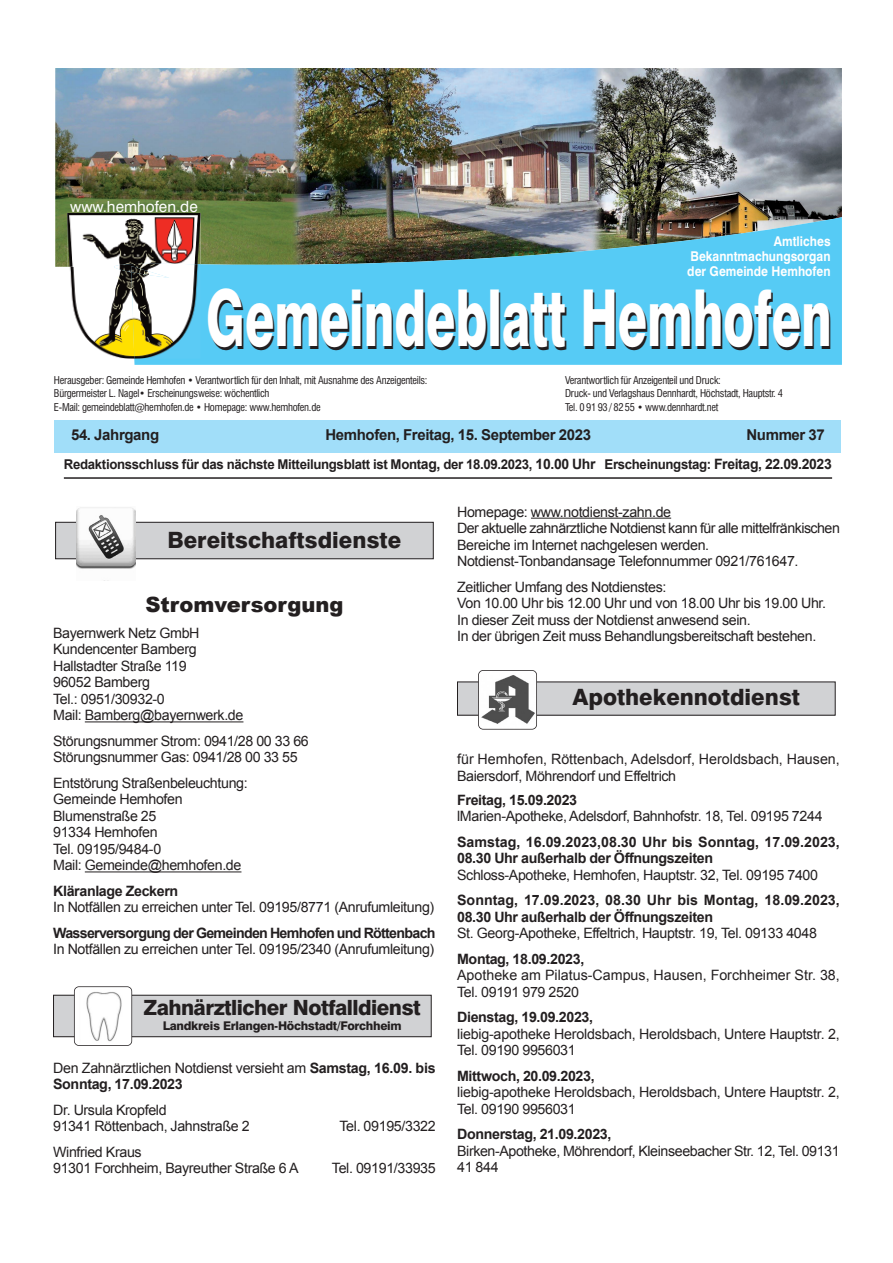
<style>
.page{position:relative;width:893px;height:1263px;background:#fff}
.page>*{position:absolute;margin:0;border:0;box-sizing:border-box;transform-origin:0 0}
.t1{font:800 78.6px "Swiss 721 BT";color:#231f20;scale:.62 1}
.t2{font:800 22.5px "Swiss 721 BT";color:#231f20}
.t3{font:800 21px "Swiss 721 BT";letter-spacing:-.025em;color:#231f20}
.t4{font:900 21px "Arial";color:#231f20}
.t5{font:15.3px "Swiss 721 BT";color:#fff}
.t6{font:700 15px "Arial";letter-spacing:-.025em;color:#231f20}
.t7{font:14.25px/16.5px "Arial";letter-spacing:-.025em;color:#231f20}
.t8{font:700 14.25px/16.5px "Arial";letter-spacing:-.025em;color:#231f20}
.t9{font:14.25px/16.5px "Arial";color:#231f20}
.t10{font:700 14.25px/16.5px "Arial";color:#231f20}
.t11{font:700 14.25px "Arial";letter-spacing:-.05em;color:#231f20}
.t12{font:700 13.5px "Arial";letter-spacing:-.025em;color:#231f20}
.t13{font:700 13.5px/15px "Swiss 721 BT";color:#fff;text-align:justify;scale:.89 1}
.t14{font:800 12px "Swiss 721 BT";letter-spacing:-.025em;color:#231f20}
.t15{font:condensed 10.5px/13.5px "Swiss 721 BT";letter-spacing:-.025em;color:#231f20}
.s1{font-size:14.25px}
.s2{font-size:15px}
.s3{font-weight:700}
</style>
<div class="page">
<hr style="left:85px;top:721px;width:158px;height:1px;background:#231f20">
<hr style="left:85px;top:871px;width:156px;height:1px;background:#231f20">
<div style="left:56px;top:522px;width:377px;height:37px;background:#d1d2d4"></div>
<div style="left:55px;top:522px;width:379px;height:37px;border:1px solid #231f20"></div>
<img style="left:76px;top:507px;width:59px;height:74px">
<div style="left:54px;top:995px;width:377px;height:42px;background:#d1d2d4"></div>
<div style="left:53px;top:995px;width:379px;height:42px;border:1px solid #231f20"></div>
<svg style="left:74px;top:986px;width:58px;height:60px"></svg>
<hr style="left:531px;top:518px;width:140px;height:1px;background:#231f20">
<div style="left:457px;top:682px;width:378px;height:33px;background:#d1d2d4"></div>
<svg style="left:478px;top:670px;width:59px;height:60px"></svg>
<img style="left:55px;top:68px;width:787px;height:199px">
<svg style="left:134px;top:217px;width:708px;height:148px;fill:#56cbf5"></svg>
<div style="left:54px;top:420px;width:787px;height:33px;background:#a1def9"></div>
<hr style="left:64px;top:477px;width:768px;height:2px;background:#231f20">
<img style="left:69px;top:268px;width:45px;height:89px">
<img style="left:67px;top:213px;width:133px;height:54px">
<img style="left:114px;top:264px;width:86px;height:95px">
<p class="t5" style="left:70px;top:197px;width:129px">www.hemhofen.de</p>
<p class="t13" style="left:687px;top:234px;width:163px;text-indent:87px">Amtliches Bekanntmachungsorgan der Gemeinde Hemhofen</p>
<h1 class="t1" style="left:208px;top:273px;width:1010px">Gemeindeblatt Hemhofen</h1>
<p class="t15" style="left:54px;top:373px;width:375px">Herausgeber: Gemeinde Hemhofen • Verantwortlich für den Inhalt, mit Ausnahme des Anzeigenteils:<br>Bürgermeister L. Nagel• Erscheinungsweise: wöchentlich<br>E-Mail: gemeindeblatt@hemhofen.de • Homepage: www.hemhofen.de</p>
<p class="t15" style="left:565px;top:373px;width:220px">Verantwortlich für Anzeigenteil und Druck:<br>Druck- und Verlagshaus Dennhardt, Höchstadt, Hauptstr. 4<br>Tel. 0 91 93/ 82 55 • www.dennhardt.net</p>
<p class="t6" style="left:71px;top:425px;width:90px">54. Jahrgang</p>
<p class="t6" style="left:325px;top:425px;width:267px">Hemhofen, Freitag, 15. September 2023</p>
<p class="t6" style="left:746px;top:425px;width:80px">Nummer 37</p>
<p class="t12" style="left:64px;top:455px;width:769px">Redaktionsschluss für das nächste Mitteilungsblatt ist Mont<span class="s1">ag</span><span class="s2">,</span> der 18.09.2023, <span class="s1">10.00 Uhr</span> Erscheinungstag: <span class="s1">Freitag, 22.09.2023</span></p>
<h2 class="t2" style="left:167px;top:526px;width:235px">Bereitschaftsdienste</h2>
<h3 class="t4" style="left:145px;top:590px;width:200px">Stromversorgung</h3>
<p class="t7" style="left:53px;top:625px;width:192px">Bayernwerk Netz GmbH<br>Kundencenter Bamberg<br>Hallstadter Straße 119<br>96052 Bamberg<br>Tel.: 0951/30932-0<br>Mail: Bamberg@bayernwerk.de</p>
<p class="t7" style="left:53px;top:733px;width:257px">Störungsnummer Strom: 0941/28 00 33 66<br>Störungsnummer Gas: 0941/28 00 33 55</p>
<p class="t7" style="left:53px;top:775px;width:196px">Entstörung Straßenbeleuchtung:<br>Gemeinde Hemhofen<br>Blumenstraße 25<br>91334 Hemhofen<br>Tel. 09195/9484-0<br>Mail: Gemeinde@hemhofen.de</p>
<p class="t8" style="left:53px;top:883px;width:127px">Kläranlage Zeckern</p>
<p class="t7" style="left:53px;top:899px;width:383px">In Notfällen zu erreichen unter Tel. 09195/8771 (Anrufumleitung)</p>
<p class="t11" style="left:53px;top:923px;width:384px">Wasserversorgung der Gemeinden Hemhofen und Röttenbach</p>
<p class="t7" style="left:53px;top:941px;width:383px">In Notfällen zu erreichen unter Tel. 09195/2340 (Anrufumleitung)</p>
<h3 class="t3" style="left:144px;top:995px;width:279px">Zahnärztlicher Notfalldienst</h3>
<p class="t14" style="left:163px;top:1018px;width:240px">Landkreis Erlangen-Höchstadt/Forchheim</p>
<p class="t7" style="left:53px;top:1060px;width:384px">Den Zahnärztlichen Notdienst versieht am <span class="s3">Samstag, 16.09. bis<br>Sonntag, 17.09.2023</span></p>
<p class="t7" style="left:53px;top:1102px;width:198px">Dr. Ursula Kropfeld<br>91341 Röttenbach, Jahnstraße 2</p>
<p class="t7" style="left:340px;top:1118px;width:98px">Tel. 09195/3322</p>
<p class="t7" style="left:53px;top:1144px;width:247px">Winfried Kraus<br>91301 Forchheim, Bayreuther Straße 6 A</p>
<p class="t7" style="left:332px;top:1160px;width:105px">Tel. 09191/33935</p>
<p class="t7" style="left:457px;top:503px;width:384px">Homepage: www.notdienst-zahn.de<br>Der aktuelle zahnärztliche Notdienst kann für alle mittelfränkischen Bereiche im Internet nachgelesen werden.<br>Notdienst-Tonbandansage Telefonnummer 0921/761647.</p>
<p class="t7" style="left:457px;top:578px;width:371px">Zeitlicher Umfang des Notdienstes:<br>Von 10.00 Uhr bis 12.00 Uhr und von 18.00 Uhr bis 19.00 Uhr.<br>In dieser Zeit muss der Notdienst anwesend sein.<br>In der übrigen Zeit muss Behandlungsbereitschaft bestehen.</p>
<h2 class="t2" style="left:572px;top:683px;width:229px">Apothekennotdienst</h2>
<p class="t9" style="left:457px;top:751px;width:384px">für Hemhofen, Röttenbach, Adelsdorf, Heroldsbach, Hausen,<br>Baiersdorf, Möhrendorf und Effeltrich</p>
<p class="t8" style="left:457px;top:792px;width:122px">Freitag, 15.09.2023</p>
<p class="t7" style="left:457px;top:808px;width:367px">lMarien-Apotheke, Adelsdorf, Bahnhofstr. 18, Tel. 09195 7244</p>
<p class="t10" style="left:457px;top:834px;width:384px">Samstag, 16.09.2023,08.30 Uhr bis Sonntag, 17.09.2023,<br>08.30 Uhr außerhalb der Öffnungszeiten</p>
<p class="t7" style="left:457px;top:866px;width:362px">Schloss-Apotheke, Hemhofen, Hauptstr. 32, Tel. 09195 7400</p>
<p class="t8" style="left:457px;top:892px;width:384px">Sonntag, 17.09.2023, 08.30 Uhr bis Montag, 18.09.2023,<br>08.30 Uhr außerhalb der Öffnungszeiten</p>
<p class="t7" style="left:457px;top:925px;width:361px">St. Georg-Apotheke, Effeltrich, Hauptstr. 19, Tel. 09133 4048</p>
<p class="t8" style="left:457px;top:951px;width:129px">Montag, 18.09.2023,</p>
<p class="t9" style="left:457px;top:967px;width:384px">Apotheke am Pilatus-Campus, Hausen, Forchheimer Str. 38,<br>Tel. 09191 979 2520</p>
<p class="t8" style="left:457px;top:1009px;width:138px">Dienstag, 19.09.2023,</p>
<p class="t7" style="left:457px;top:1025px;width:384px">liebig-apotheke Heroldsbach, Heroldsbach, Untere Hauptstr. 2,<br>Tel. 09190 9956031</p>
<p class="t8" style="left:457px;top:1068px;width:139px">Mittwoch, 20.09.2023,</p>
<p class="t7" style="left:457px;top:1084px;width:384px">liebig-apotheke Heroldsbach, Heroldsbach, Untere Hauptstr. 2,<br>Tel. 09190 9956031</p>
<p class="t8" style="left:457px;top:1126px;width:156px">Donnerstag, 21.09.2023,</p>
<p class="t7" style="left:457px;top:1142px;width:384px">Birken-Apotheke, Möhrendorf, Kleinseebacher Str. 12, Tel. 09131<br>41 844</p>
</div>
